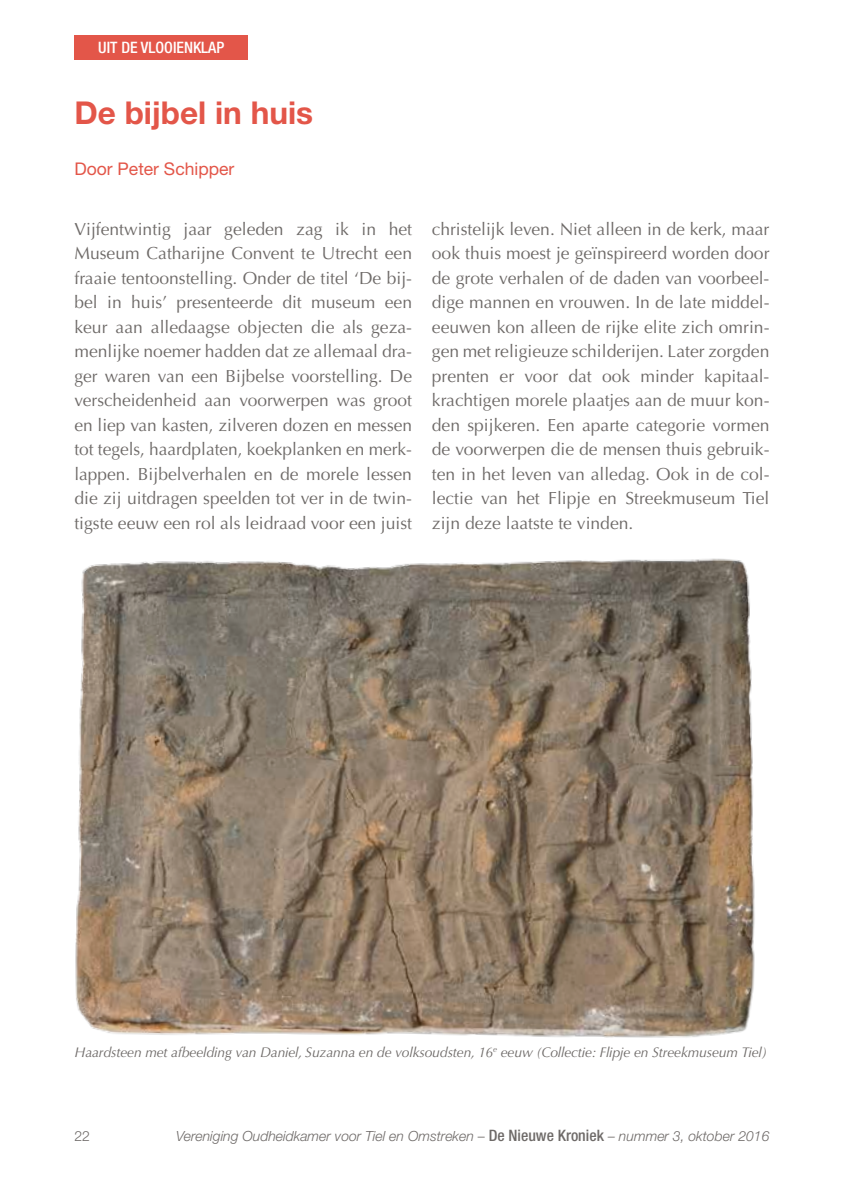
<style>
.page{position:relative;width:844px;height:1191px;background:#fff}
.page>*{position:absolute;margin:0;border:0;box-sizing:border-box;transform-origin:0 0}
.t1{font:700 31.5px "Helvetica Neue LT Std";color:#e35649}
.t2{font:17.5px/24.5px "Optima LT Std";color:#6e6a68;text-align:justify}
.t3{font:17.5px "Helvetica Neue LT Std";color:#e35649}
.t4{font:500 condensed 15.75px "Helvetica Neue LT Std";color:#fff}
.t5{font:italic 14px "Optima LT Std";letter-spacing:-.01em;color:#6e6a68}
.t6{font:italic 300 14px "Helvetica Neue LT Std";color:#6e6a68}
.t7{font:300 14px "Helvetica Neue LT Std";color:#6e6a68}
.s1{font-style:normal}
.s2{font-weight:500;font-style:normal;font-stretch:condensed;font-size:15.75px}
</style>
<div class="page">
<div style="left:74px;top:35px;width:174px;height:25px;background:#e35649"></div>
<img style="left:75px;top:558px;width:680px;height:480px">
<p class="t4" style="left:98px;top:38px;width:127px">UIT DE VLOOIENKLAP</p>
<h1 class="t1" style="left:74px;top:93px;width:240px">De bijbel in huis</h1>
<p class="t3" style="left:74px;top:159px;width:161px">Door Peter Schipper</p>
<p class="t2" style="left:74px;top:217px;width:339px">Vijfentwintig jaar geleden zag ik in het Museum Catharijne Convent te Utrecht een fraaie tentoonstelling. Onder de titel ‘De bij&shy;bel in huis’ presenteerde dit museum een keur aan alledaagse objecten die als geza&shy;menlijke noemer hadden dat ze allemaal dra&shy;ger waren van een Bijbelse voorstelling. De verscheidenheid aan voorwerpen was groot en liep van kasten, zilveren dozen en messen tot tegels, haardplaten, koekplanken en merk&shy;lappen. Bijbelverhalen en de morele lessen die zij uitdragen speelden tot ver in de twin&shy;tigste eeuw een rol als leidraad voor een juist</p>
<p class="t2" style="left:432px;top:217px;width:339px">christelijk leven. Niet alleen in de kerk, maar ook thuis moest je geïnspireerd worden door de grote verhalen of de daden van voorbeel&shy;dige mannen en vrouwen. In de late middel&shy;eeuwen kon alleen de rijke elite zich omrin&shy;gen met religieuze schilderijen. Later zorgden prenten er voor dat ook minder kapitaal&shy;krachtigen morele plaatjes aan de muur kon&shy;den spijkeren. Een aparte categorie vormen de voorwerpen die de mensen thuis gebruik&shy;ten in het leven van alledag. Ook in de col&shy;lectie van het Flipje en Streekmuseum Tiel zijn deze laatste te vinden.</p>
<p class="t5" style="left:74px;top:1044px;width:694px">Haardsteen met afbeelding van Daniel, Suzanna en de volksoudsten, 16<sup>e</sup> eeuw (Collectie: Flipje en Streekmuseum Tiel)</p>
<p class="t7" style="left:74px;top:1127px;width:17px">22</p>
<p class="t6" style="left:176px;top:1128px;width:595px">Vereniging Oudheidkamer voor Tiel en Omstreken <span class="s1">–</span> <span class="s2">De Nieuwe Kroniek</span> – nummer 3, oktober 2016</p>
</div>
